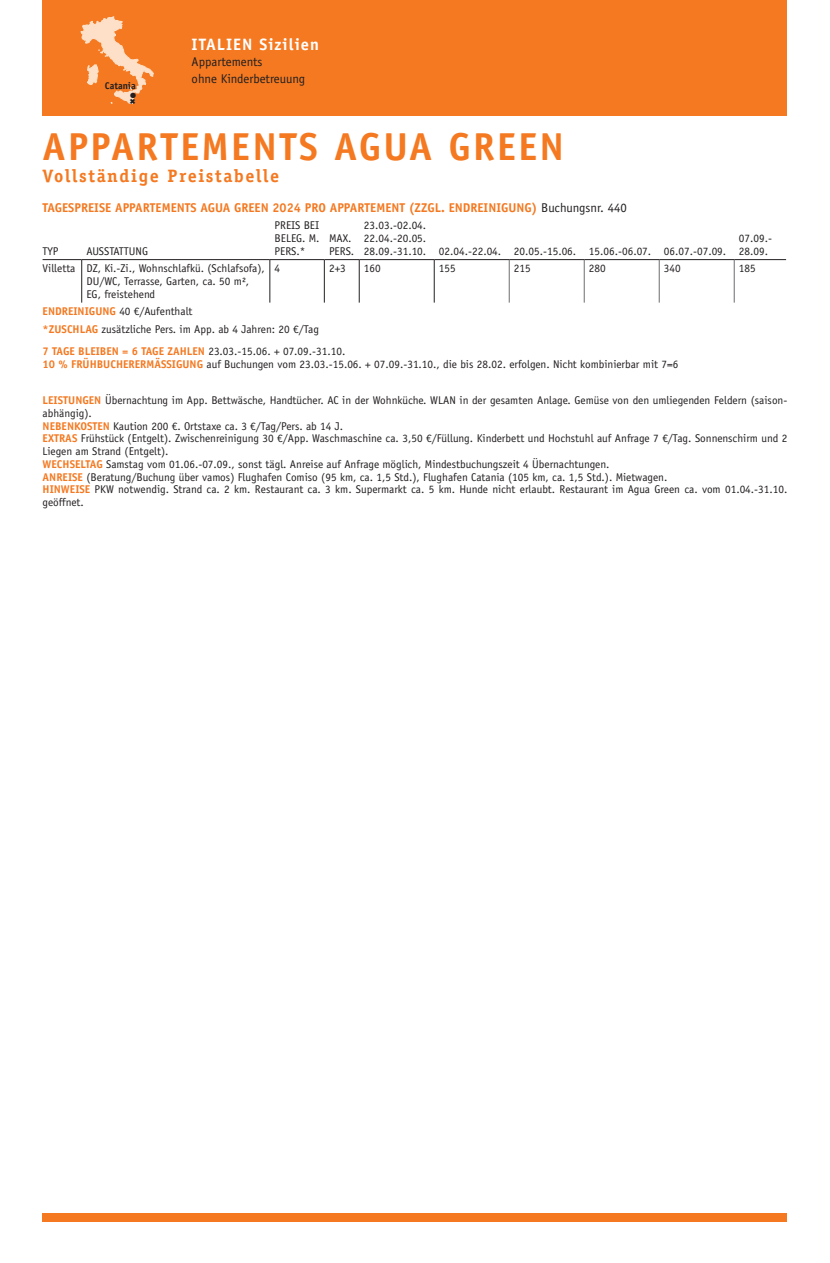
<style>
.page{position:relative;width:830px;height:1263px;background:#fff}
.page>*{position:absolute;margin:0;border:0;box-sizing:border-box;transform-origin:0 0}
.t1{font:700 39px "Officina Sans Std";letter-spacing:.06em;color:#f47921}
.t2{font:700 18px "Officina Serif Std";letter-spacing:.09em;color:#f47921}
.t3{font:700 16.5px "Officina Sans Std";letter-spacing:.06em;color:#fff}
.t4{font:700 12.75px "Officina Sans Std";color:#f47921}
.t5{font:12.75px/16.5px "Officina Sans Std";color:#231f20}
.t6{font:11.25px/12.8px "Officina Sans Std";color:#231f20}
.t7{font:700 9.75px "Officina Sans Std";color:#231f20}
.t8{font:7.5px "Zapf Dingbats Std";color:#231f20}
.s1{font-weight:400;color:#231f20}
.s2{font-weight:700;color:#f47921}
</style>
<div class="page">
<div style="left:43px;top:0;width:744px;height:116px;background:#f47921"></div>
<div style="left:43px;top:1213px;width:744px;height:8px;background:#f47921"></div>
<hr style="left:43px;top:259px;width:39px;height:1px;background:#231f20">
<hr style="left:82px;top:259px;width:188px;height:1px;background:#231f20">
<hr style="left:81px;top:260px;width:1px;height:43px;background:#231f20">
<hr style="left:270px;top:259px;width:54px;height:1px;background:#231f20">
<hr style="left:269px;top:260px;width:1px;height:43px;background:#231f20">
<hr style="left:324px;top:259px;width:35px;height:1px;background:#231f20">
<hr style="left:324px;top:260px;width:1px;height:43px;background:#231f20">
<hr style="left:359px;top:259px;width:75px;height:1px;background:#231f20">
<hr style="left:358px;top:260px;width:1px;height:43px;background:#231f20">
<hr style="left:434px;top:259px;width:75px;height:1px;background:#231f20">
<hr style="left:433px;top:260px;width:1px;height:43px;background:#231f20">
<hr style="left:509px;top:259px;width:75px;height:1px;background:#231f20">
<hr style="left:584px;top:259px;width:75px;height:1px;background:#231f20">
<hr style="left:659px;top:259px;width:74px;height:1px;background:#231f20">
<hr style="left:733px;top:259px;width:52px;height:1px;background:#231f20">
<hr style="left:508px;top:260px;width:1px;height:43px;background:#6c6d70">
<hr style="left:583px;top:260px;width:1px;height:43px;background:#6c6d70">
<hr style="left:658px;top:260px;width:1px;height:43px;background:#6c6d70">
<hr style="left:733px;top:260px;width:1px;height:43px;background:#6c6d70">
<svg style="left:80px;top:16px;width:74px;height:88px"></svg>
<p class="t7" style="left:105px;top:80px;width:32px">Catania</p>
<p class="t8" style="left:130px;top:92px;width:7px">●</p>
<h3 class="t3" style="left:191px;top:34px;width:129px">ITALIEN Sizilien</h3>
<p class="t5" style="left:191px;top:53px;width:115px">Appartements<br>ohne Kinderbetreuung</p>
<h1 class="t1" style="left:43px;top:123px;width:523px">APPARTEMENTS AGUA GREEN</h1>
<h2 class="t2" style="left:43px;top:164px;width:238px">Vollständige Preistabelle</h2>
<p class="t4" style="left:43px;top:200px;width:585px">TAGESPREISE APPARTEMENTS AGUA GREEN 2024 PRO APPARTEMENT (ZZGL. ENDREINIGUNG) <span class="s1">Buchungsnr. 440</span></p>
<p class="t6" style="left:43px;top:245px;width:18px">TYP</p>
<p class="t6" style="left:86px;top:245px;width:63px">AUSSTATTUNG</p>
<p class="t6" style="left:274px;top:219px;width:47px;text-align:justify">PREIS BEI BELEG. M.<br>PERS.*</p>
<p class="t6" style="left:364px;top:219px;width:363px">23.03.-02.04.<br>22.04.-20.05.<br>28.09.-31.10. 02.04.-22.04. 20.05.-15.06. 15.06.-06.07. 06.07.-07.09.</p>
<p class="t6" style="left:329px;top:232px;width:27px">MAX.<br>PERS.</p>
<p class="t6" style="left:738px;top:232px;width:35px">07.09.-<br>28.09.</p>
<p class="t6" style="left:86px;top:262px;width:180px;text-indent:-44px">Villetta DZ, Ki.-Zi., Wohnschlafkü. (Schlafsofa),<br>DU/WC, Terrasse, Garten, ca. 50 m²,<br>EG, freistehend</p>
<p class="t6" style="left:274px;top:262px;width:7px">4</p>
<p class="t6" style="left:329px;top:262px;width:18px">2+3</p>
<p class="t6" style="left:364px;top:262px;width:18px">160</p>
<p class="t6" style="left:438px;top:262px;width:18px">155</p>
<p class="t6" style="left:513px;top:262px;width:18px">215</p>
<p class="t6" style="left:588px;top:262px;width:18px">280</p>
<p class="t6" style="left:663px;top:262px;width:18px">340</p>
<p class="t6" style="left:738px;top:262px;width:18px">185</p>
<p class="t6" style="left:43px;top:303px;width:278px;line-height:17.5px"><span class="s2">ENDREINIGUNG</span> 40 €/Aufenthalt<br><span class="s2">*ZUSCHLAG</span> zusätzliche Pers. im App. ab 4 Jahren: 20 €/Tag</p>
<p class="t6" style="left:43px;top:345px;width:637px"><span class="s2">7 TAGE BLEIBEN = 6 TAGE ZAHLEN</span> 23.03.-15.06. + 07.09.-31.10.<br><span class="s2">10 % FRÜHBUCHERERMÄSSIGUNG</span> auf Buchungen vom 23.03.-15.06. + 07.09.-31.10., die bis 28.02. erfolgen. Nicht kombinierbar mit 7=6</p>
<p class="t6" style="left:43px;top:394px;width:746px"><span class="s2">LEISTUNGEN</span> Übernachtung im App. Bettwäsche, Handtücher. AC in der Wohnküche. WLAN in der gesamten Anlage. Gemüse von den umliegenden Feldern (saison&shy;abhängig).<br><span class="s2">NEBENKOSTEN</span> Kaution 200 €. Ortstaxe ca. 3 €/Tag/Pers. ab 14 J.<br><span class="s2">EXTRAS</span> Frühstück (Entgelt). Zwischenreinigung 30 €/App. Waschmaschine ca. 3,50 €/Füllung. Kinderbett und Hochstuhl auf Anfrage 7 €/Tag. Sonnenschirm und 2<br>Liegen am Strand (Entgelt).<br><span class="s2">WECHSELTAG</span> Samstag vom 01.06.-07.09., sonst tägl. Anreise auf Anfrage möglich, Mindestbuchungszeit 4 Übernachtungen.<br><span class="s2">ANREISE</span> (Beratung/Buchung über vamos) Flughafen Comiso (95 km, ca. 1,5 Std.), Flughafen Catania (105 km, ca. 1,5 Std.). Mietwagen.<br><span class="s2">HINWEISE</span> PKW notwendig. Strand ca. 2 km. Restaurant ca. 3 km. Supermarkt ca. 5 km. Hunde nicht erlaubt. Restaurant im Agua Green ca. vom 01.04.-31.10. geöffnet.</p>
</div>
